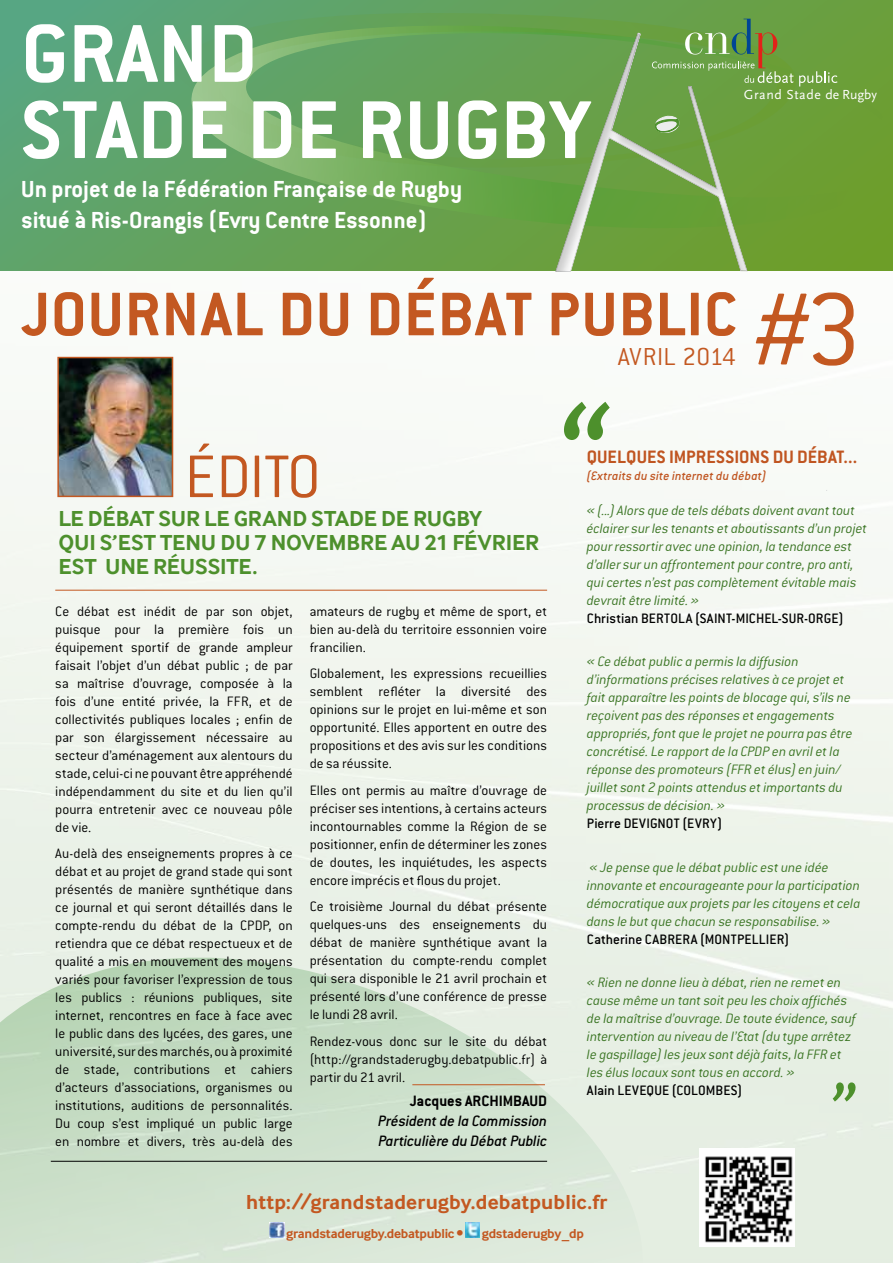
<style>
.page{position:relative;width:893px;height:1263px;background:#f3f6ef}
.page>*{position:absolute;margin:0;border:0;box-sizing:border-box;transform-origin:0 0}
.t1{font:300 112.5px "Conduit ITC";color:#c35821}
.t2{font:700 90px/76.2px "Conduit ITC";letter-spacing:.01em;color:#fff}
.t3{font:700 67.5px "Conduit ITC";letter-spacing:.02em;color:#c35821}
.t4{font:300 66px "Conduit ITC";letter-spacing:-.02em;color:#c35821}
.t5{font:300 27px "Conduit ITC";letter-spacing:.01em;color:#c35821}
.t6{font:700 25.5px/30.8px "Conduit ITC";color:#fff}
.t7{font:700 22.5px/24px "Inter Face";letter-spacing:-.005em;color:#4d902c}
.t8{font:700 21px "Inter Face";letter-spacing:.005em;color:#c35821}
.t9{font:700 19.65px "Conduit ITC";color:#c05521}
.t10{font:italic 500 16.5px/19.8px "Conduit ITC";letter-spacing:-.01em;color:#000}
.t11{font:700 16.5px "Conduit ITC";color:#000}
.t12{font:300 15px/18px "Conduit ITC";color:#000;text-align:justify}
.t13{font:italic 300 15px/18px "Conduit ITC";color:#3c7625}
.t14{font:500 15px "Conduit ITC";letter-spacing:.005em;color:#000}
.t15{font:13.65px "Scala Sans";letter-spacing:.045em;color:#fff}
.t16{font:700 13.5px "Inter Face";letter-spacing:-.02em;color:#c35821}
.t17{font:italic 500 13.5px "Conduit ITC";letter-spacing:.015em;color:#c05521}
</style>
<div class="page">
<svg style="left:0;top:938px;width:676px;height:325px"></svg>
<svg style="left:0;top:0;width:893px;height:271px;background:#5fa366"></svg>
<svg style="left:186px;top:18px;width:707px;height:223px;background:#69a144"></svg>
<svg style="left:170px;top:10px;width:636px;height:159px;background:#6aa65f"></svg>
<div style="left:553px;top:33px;width:195px;height:241px;background:#000;opacity:.21"></div>
<svg style="left:611px;top:0;width:226px;height:133px;background:#6fa14b"></svg>
<img style="left:60px;top:360px;width:110px;height:134px">
<div style="left:57px;top:357px;width:116px;height:140px;border:2px solid #c35821"></div>
<hr style="left:55px;top:590px;width:492px;height:1px;background:#c35821">
<img style="left:270px;top:1223px;width:14px;height:15px">
<img style="left:465px;top:1223px;width:15px;height:15px">
<img style="left:700px;top:1148px;width:94px;height:99px">
<hr style="left:51px;top:1161px;width:496px;height:1px;background:#000">
<hr style="left:412px;top:1084px;width:133px;height:1px;background:#c35821">
<svg style="left:557px;top:402px;width:53px;height:38px"></svg>
<svg style="left:833px;top:1082px;width:26px;height:19px"></svg>
<h2 class="t2" style="left:21px;top:14px;width:571px">GRAND<br>STADE DE RUGBY</h2>
<h3 class="t6" style="left:21px;top:174px;width:442px">Un projet de la Fédération Française de Rugby situé à Ris-Orangis (Evry Centre Essonne)</h3>
<p class="t15" style="left:744px;top:87px;width:135px">Grand Stade de Rugby</p>
<h3 class="t3" style="left:21px;top:275px;width:717px">JOURNAL DU DÉBAT PUBLIC</h3>
<h3 class="t5" style="left:618px;top:342px;width:119px">AVRIL 2014</h3>
<h1 class="t1" style="left:751px;top:268px;width:113px">#3</h1>
<h3 class="t4" style="left:185px;top:441px;width:137px">ÉDITO</h3>
<h3 class="t7" style="left:58px;top:506px;width:482px">LE DÉBAT SUR LE GRAND STADE DE RUGBY<br>QUI S’EST TENU DU 7 NOVEMBRE AU 21 FÉVRIER<br>EST UNE RÉUSSITE.</h3>
<p class="t12" style="left:55px;top:602px;width:239px">Ce débat est inédit de par son objet, puisque pour la première fois un équipement sportif de grande ampleur faisait l’objet d’un débat public ; de par sa maîtrise d’ouvrage, composée à la fois d’une entité privée, la FFR, et de collectivités publiques locales ; enfin de par son élargissement nécessaire au secteur d’aménagement aux alentours du stade, celui-ci ne pouvant être appréhendé indépendamment du site et du lien qu’il pourra entretenir avec ce nouveau pôle de vie.</p>
<p class="t12" style="left:55px;top:844px;width:239px">Au-delà des enseignements propres à ce débat et au projet de grand stade qui sont présentés de manière synthétique dans ce journal et qui seront détaillés dans le compte-rendu du débat de la CPDP, on retiendra que ce débat respectueux et de qualité a mis en mouvement des moyens variés pour favoriser l’expression de tous les publics : réunions publiques, site internet, rencontres en face à face avec le public dans des lycées, des gares, une université, sur des marchés, ou à proximité de stade, contributions et cahiers d’acteurs d’associations, organismes ou institutions, auditions de personnalités.<br>Du coup s’est impliqué un public large en nombre et divers, très au-delà des</p>
<p class="t12" style="left:310px;top:602px;width:239px">amateurs de rugby et même de sport, et bien au-delà du territoire essonnien voire francilien.</p>
<p class="t12" style="left:310px;top:664px;width:239px">Globalement, les expressions recueillies semblent refléter la diversité des opinions sur le projet en lui-même et son opportunité. Elles apportent en outre des propositions et des avis sur les conditions de sa réussite.</p>
<p class="t12" style="left:310px;top:781px;width:239px">Elles ont permis au maître d’ouvrage de préciser ses intentions, à certains acteurs incontournables comme la Région de se positionner, enfin de déterminer les zones de doutes, les inquiétudes, les aspects encore imprécis et flous du projet.</p>
<p class="t12" style="left:310px;top:897px;width:239px">Ce troisième Journal du débat présente quelques-uns des enseignements du débat de manière synthétique avant la présentation du compte-rendu complet qui sera disponible le 21 avril prochain et présenté lors d’une conférence de presse le lundi 28 avril.</p>
<p class="t12" style="left:310px;top:1032px;width:239px">Rendez-vous donc sur le site du débat (http://grandstaderugby.debatpublic.fr) à partir du 21 avril.</p>
<p class="t11" style="left:410px;top:1091px;width:139px">Jacques ARCHIMBAUD</p>
<p class="t10" style="left:378px;top:1111px;width:171px">Président de la Commission<br>Particulière du Débat Public</p>
<h3 class="t9" style="left:587px;top:445px;width:272px">QUELQUES IMPRESSIONS DU DÉBAT...</h3>
<p class="t17" style="left:587px;top:468px;width:181px">(Extraits du site internet du débat)</p>
<p class="t13" style="left:587px;top:501px;width:282px">« (...) Alors que de tels débats doivent avant tout éclairer sur les tenants et aboutissants d’un projet pour ressortir avec une opinion, la tendance est d’aller sur un affrontement pour contre, pro anti, qui certes n’est pas complètement évitable mais devrait être limité. »</p>
<p class="t14" style="left:587px;top:609px;width:258px">Christian BERTOLA (SAINT-MICHEL-SUR-ORGE)</p>
<p class="t13" style="left:587px;top:652px;width:267px">« Ce débat public a permis la diffusion d’informations précises relatives à ce projet et fait apparaître les points de blocage qui, s’ils ne reçoivent pas des réponses et engagements appropriés, font que le projet ne pourra pas être concrétisé. Le rapport de la CPDP en avril et la réponse des promoteurs (FFR et élus) en juin/ juillet sont 2 points attendus et importants du processus de décision. »</p>
<p class="t14" style="left:587px;top:815px;width:137px">Pierre DEVIGNOT (EVRY)</p>
<p class="t13" style="left:587px;top:858px;width:275px">« Je pense que le débat public est une idée innovante et encourageante pour la participation démocratique aux projets par les citoyens et cela dans le but que chacun se responsabilise. »</p>
<p class="t14" style="left:587px;top:930px;width:204px">Catherine CABRERA (MONTPELLIER)</p>
<p class="t13" style="left:587px;top:973px;width:271px">« Rien ne donne lieu à débat, rien ne remet en cause même un tant soit peu les choix affichés de la maîtrise d’ouvrage. De toute évidence, sauf intervention au niveau de l’Etat (du type arrêtez le gaspillage) les jeux sont déjà faits, la FFR et les élus locaux sont tous en accord. »</p>
<p class="t14" style="left:587px;top:1082px;width:157px">Alain LEVEQUE (COLOMBES)</p>
<h3 class="t8" style="left:246px;top:1190px;width:362px">http://grandstaderugby.debatpublic.fr</h3>
<p class="t16" style="left:286px;top:1225px;width:179px">grandstaderugby.debatpublic •</p>
<p class="t16" style="left:482px;top:1225px;width:104px">gdstaderugby_dp</p>
</div>
